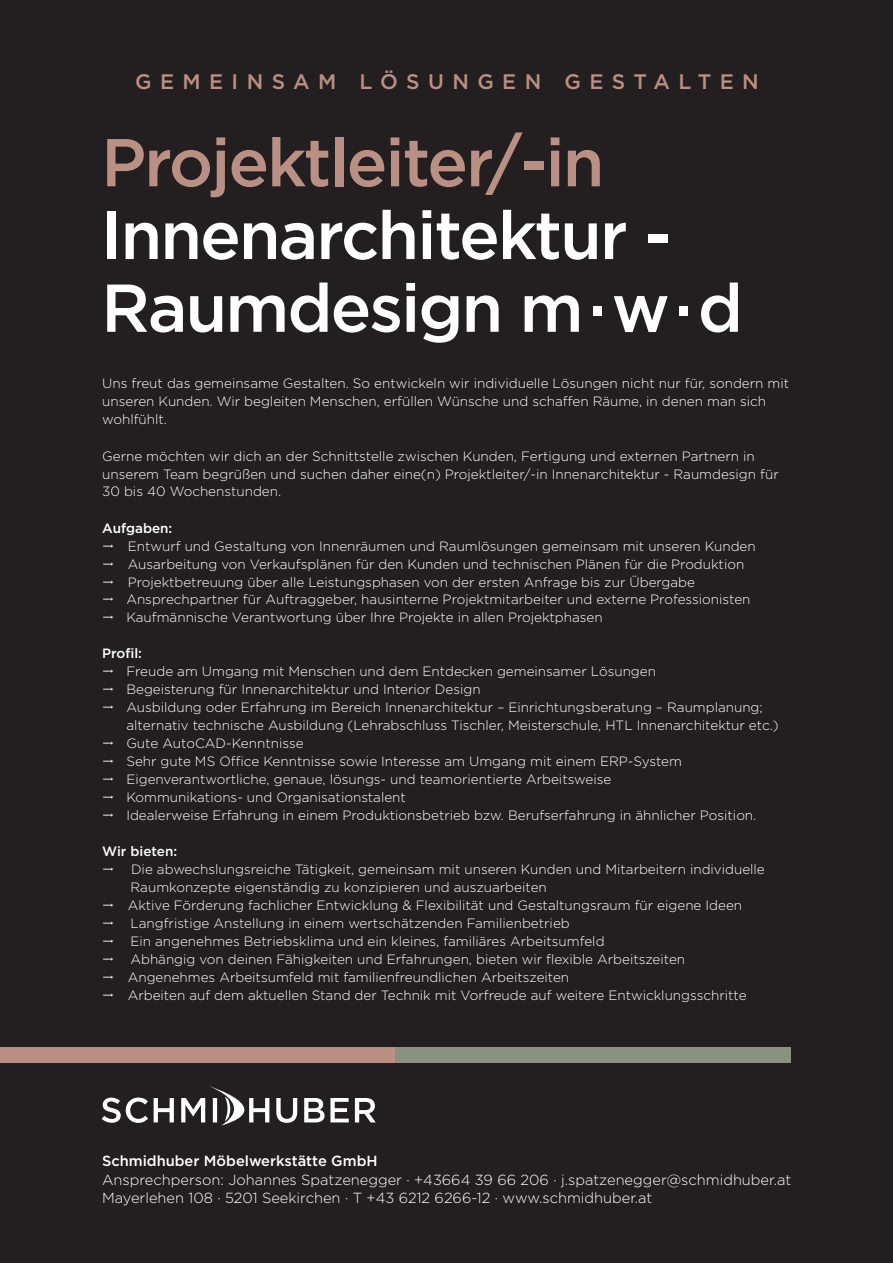
<style>
.page{position:relative;width:893px;height:1263px;background:#231f20}
.page>*{position:absolute;margin:0;border:0;box-sizing:border-box;transform-origin:0 0}
.t1{font:500 67.5px/72.8px "Gotham";letter-spacing:-.03em;color:#fff}
.t2{font:500 67.5px "Gotham";letter-spacing:-.03em;color:#b99083}
.t3{font:500 21px "Gotham";letter-spacing:.4em;color:#b99083}
.t4{font:300 14.7px/18.8px "Gotham";color:#fff}
.t5{font:500 14.7px "Gotham";color:#fff}
.t6{font:300 13.5px/18px "Gotham";color:#fff}
.t7{font:500 13.5px "Gotham";color:#fff}
</style>
<div class="page">
<svg style="left:304px;top:1098px;width:45px;height:24px"></svg>
<svg style="left:355px;top:1098px;width:21px;height:24px"></svg>
<svg style="left:102px;top:1086px;width:195px;height:40px"></svg>
<div style="left:0;top:1047px;width:395px;height:16px;background:#b99083"></div>
<div style="left:395px;top:1047px;width:396px;height:16px;background:#88927c"></div>
<h2 class="t3" style="left:135px;top:68px;width:625px">GEMEINSAM LÖSUNGEN GESTALTEN</h2>
<h1 class="t2" style="left:101px;top:118px;width:505px">Projektleiter/-in</h1>
<h1 class="t1" style="left:101px;top:198px;width:643px">Innenarchitektur -<br>Raumdesign m · w · d</h1>
<p class="t6" style="left:102px;top:374px;width:688px">Uns freut das gemeinsame Gestalten. So entwickeln wir individuelle Lösungen nicht nur für, sondern mit unseren Kunden. Wir begleiten Menschen, erfüllen Wünsche und schaffen Räume, in denen man sich wohlfühlt.</p>
<p class="t6" style="left:102px;top:446px;width:678px">Gerne möchten wir dich an der Schnittstelle zwischen Kunden, Fertigung und externen Partnern in unserem Team begrüßen und suchen daher eine(n) Projektleiter/-in Innenarchitektur - Raumdesign für<br>30 bis 40 Wochenstunden.</p>
<p class="t7" style="left:102px;top:519px;width:72px">Aufgaben:</p>
<p class="t6" style="left:126px;top:536px;width:631px">Entwurf und Gestaltung von Innenräumen und Raumlösungen gemeinsam mit unseren Kunden Ausarbeitung von Verkaufsplänen für den Kunden und technischen Plänen für die Produktion Projektbetreuung über alle Leistungsphasen von der ersten Anfrage bis zur Übergabe Ansprechpartner für Auftraggeber, hausinterne Projektmitarbeiter und externe Professionisten Kaufmännische Verantwortung über Ihre Projekte in allen Projektphasen</p>
<p class="t7" style="left:102px;top:645px;width:41px">Profil:</p>
<p class="t6" style="left:126px;top:662px;width:654px">Freude am Umgang mit Menschen und dem Entdecken gemeinsamer Lösungen<br>Begeisterung für Innenarchitektur und Interior Design<br>Ausbildung oder Erfahrung im Bereich Innenarchitektur – Einrichtungsberatung – Raumplanung; alternativ technische Ausbildung (Lehrabschluss Tischler, Meisterschule, HTL Innenarchitektur etc.)<br>Gute AutoCAD-Kenntnisse<br>Sehr gute MS Office Kenntnisse sowie Interesse am Umgang mit einem ERP-System Eigenverantwortliche, genaue, lösungs- und teamorientierte Arbeitsweise<br>Kommunikations- und Organisationstalent<br>Idealerweise Erfahrung in einem Produktionsbetrieb bzw. Berufserfahrung in ähnlicher Position.</p>
<p class="t7" style="left:102px;top:843px;width:77px">Wir bieten:</p>
<p class="t6" style="left:128px;top:860px;width:639px">Die abwechslungsreiche Tätigkeit, gemeinsam mit unseren Kunden und Mitarbeitern individuelle Raumkonzepte eigenständig zu konzipieren und auszuarbeiten<br>Aktive Förderung fachlicher Entwicklung &amp; Flexibilität und Gestaltungsraum für eigene Ideen Langfristige Anstellung in einem wertschätzenden Familienbetrieb<br>Ein angenehmes Betriebsklima und ein kleines, familiäres Arbeitsumfeld<br>Abhängig von deinen Fähigkeiten und Erfahrungen, bieten wir flexible Arbeitszeiten Angenehmes Arbeitsumfeld mit familienfreundlichen Arbeitszeiten<br>Arbeiten auf dem aktuellen Stand der Technik mit Vorfreude auf weitere Entwicklungsschritte</p>
<p class="t5" style="left:102px;top:1151px;width:277px">Schmidhuber Möbelwerkstätte GmbH</p>
<p class="t4" style="left:102px;top:1170px;width:691px">Ansprechperson: Johannes Spatzenegger · +43664 39 66 206 · j.spatzenegger@schmidhuber.at<br>Mayerlehen 108 · 5201 Seekirchen · T +43 6212 6266-12 · www.schmidhuber.at</p>
</div>
